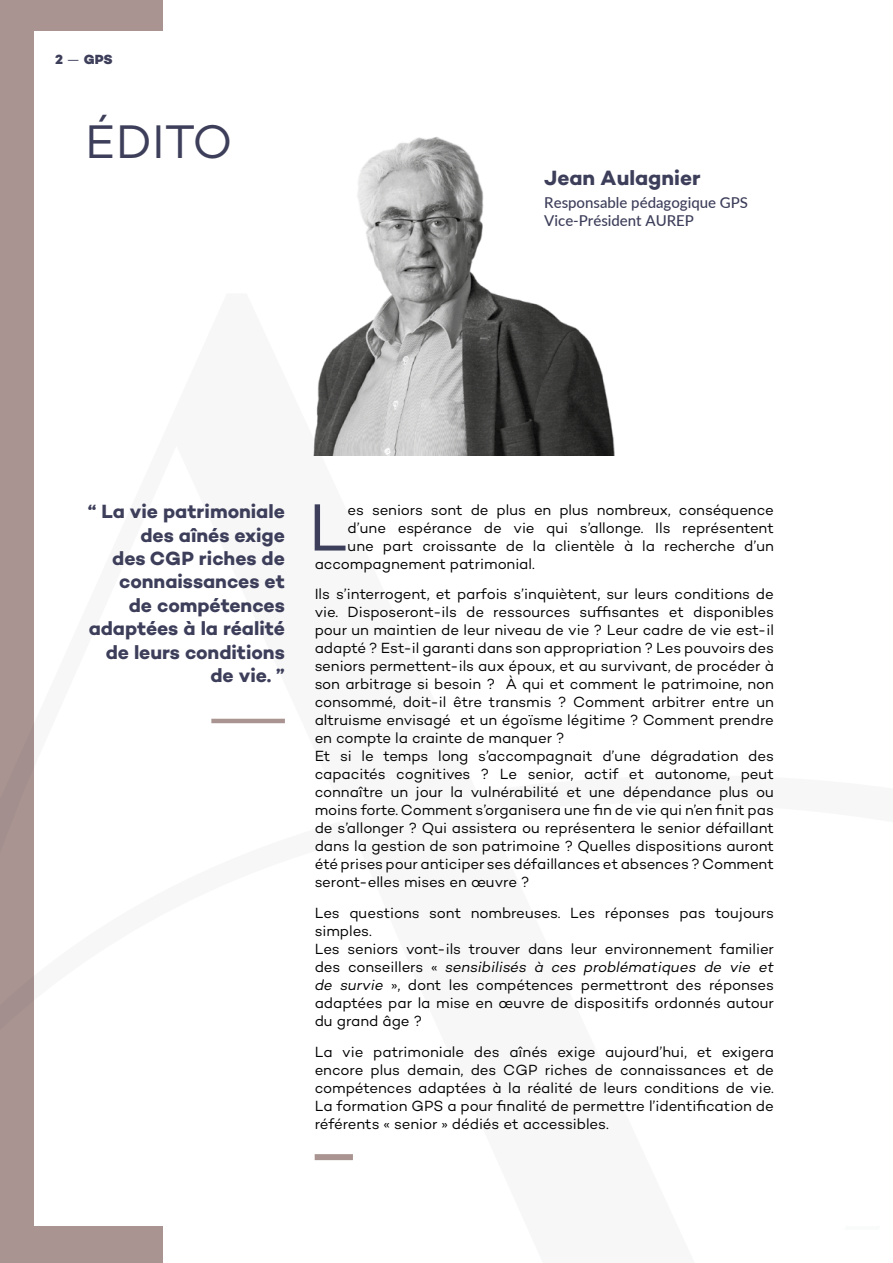
<style>
.page{position:relative;width:893px;height:1263px;background:#fff}
.page>*{position:absolute;margin:0;border:0;box-sizing:border-box;transform-origin:0 0}
.t1{font:67.95px "Campton";color:#3d3e5a}
.t2{font:48px "Campton";color:#3d3e5a}
.t3{font:700 21px "Campton";color:#3d3e5a}
.t4{font:700 19.5px/23.4px "Campton";letter-spacing:-.005em;color:#3d3e5a;text-align:right}
.t5{font:15px/18px "Campton";letter-spacing:-.005em;color:#000}
.t6{font:500 15px/18px "Lato";color:#3d3e5a}
.t7{font:800 13.5px "Campton";color:#3d3e5a}
.s1{font-weight:400}
.s2{font-style:italic}
</style>
<div class="page">
<div style="left:0;top:0;width:163px;height:1263px;background:#a99491"></div>
<div style="left:34px;top:31px;width:859px;height:1195px;background:#fff"></div>
<img style="left:313px;top:137px;width:302px;height:318px">
<div style="left:315px;top:1154px;width:38px;height:6px;background:#a99491"></div>
<hr style="left:211px;top:719px;width:74px;height:4px;background:#a99491">
<p class="t7" style="left:55px;top:51px;width:59px">2 <span class="s1">—</span> GPS</p>
<h2 class="t2" style="left:85px;top:112px;width:149px">ÉDITO</h2>
<h3 class="t3" style="left:544px;top:165px;width:158px">Jean Aulagnier</h3>
<p class="t6" style="left:544px;top:192px;width:205px">Responsable pédagogique GPS<br>Vice-Président AUREP</p>
<h3 class="t4" style="left:88px;top:499px;width:199px">“ La vie patrimoniale des aînés exige<br>des CGP riches de connaissances et<br>de compétences adaptées à la réalité de leurs conditions de vie. ”</h3>
<h1 class="t1" style="left:308px;top:485px;width:41px">L</h1>
<p class="t5" style="left:348px;top:500px;width:428px">es seniors sont de plus en plus nombreux, conséquence</p>
<p class="t5" style="left:348px;top:518px;width:428px">d’une espérance de vie qui s’allonge. Ils représentent</p>
<p class="t5" style="left:348px;top:536px;width:428px">une part croissante de la clientèle à la recherche d’un</p>
<p class="t5" style="left:315px;top:554px;width:222px">accompagnement patrimonial.</p>
<p class="t5" style="left:315px;top:585px;width:461px">Ils s’interrogent, et parfois s’inquiètent, sur leurs conditions de vie. Disposeront-ils de ressources suffisantes et disponibles pour un maintien de leur niveau de vie ? Leur cadre de vie est-il adapté ? Est-il garanti dans son appropriation ? Les pouvoirs des seniors permettent-ils aux époux, et au survivant, de procéder à son arbitrage si besoin ? À qui et comment le patrimoine, non consommé, doit-il être transmis ? Comment arbitrer entre un altruisme envisagé et un égoïsme légitime ? Comment prendre en compte la crainte de manquer ?<br>Et si le temps long s’accompagnait d’une dégradation des capacités cognitives ? Le senior, actif et autonome, peut connaître un jour la vulnérabilité et une dépendance plus ou moins forte. Comment s’organisera une fin de vie qui n’en finit pas de s’allonger ? Qui assistera ou représentera le senior défaillant dans la gestion de son patrimoine ? Quelles dispositions auront été prises pour anticiper ses défaillances et absences ? Comment seront-elles mises en œuvre ?</p>
<p class="t5" style="left:315px;top:904px;width:461px">Les questions sont nombreuses. Les réponses pas toujours simples.<br>Les seniors vont-ils trouver dans leur environnement familier des conseillers « <span class="s2">sensibilisés à ces problématiques de vie et de survie</span> », dont les compétences permettront des réponses adaptées par la mise en œuvre de dispositifs ordonnés autour du grand âge ?</p>
<p class="t5" style="left:315px;top:1042px;width:461px;text-align:justify">La vie patrimoniale des aînés exige aujourd’hui, et exigera encore plus demain, des CGP riches de connaissances et de compétences adaptées à la réalité de leurs conditions de vie.<br>La formation GPS a pour finalité de permettre l’identification de référents « senior » dédiés et accessibles.</p>
</div>
